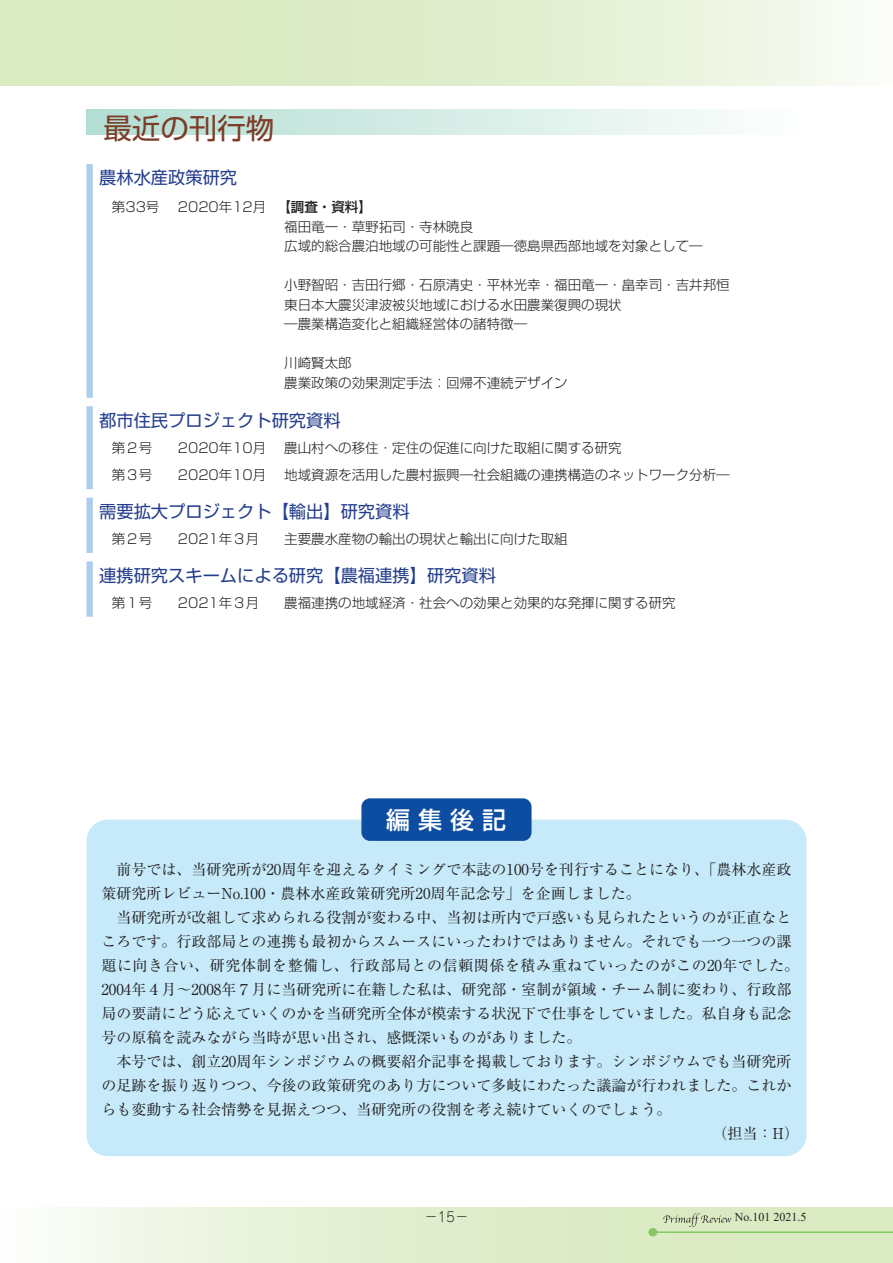
<style>
.page{position:relative;width:893px;height:1263px;background:#fff}
.page>*{position:absolute;margin:0;border:0;box-sizing:border-box;transform-origin:0 0}
.標準{font:28.5px "Shin Go Pr 6";color:#7c3c28}
.標準_ｸﾞﾘｯﾄﾞ無{font:500 24px "Shin Go Pr 6";color:#fff}
.表-最近の刊行物_刊行物名{font:17.25px "Shin Go Pr 6";color:#253f8e}
.標準_ｸﾞﾘｯﾄﾞ無-2{font:15px/24px "Ryumin Pr 6";color:#231f20}
.表-最近の刊行物{font:300 13.5px "Shin Go Pr 6";color:#231f20}
.表-最近の刊行物-2{font:500 13.5px "Shin Go Pr 6";color:#231f20}
.t1{font:300 13.5px "Jun 101 Pro";color:#231f20}
.t2{font:12px "Times New Roman";color:#231f20}
</style>
<div class="page">
<div style="left:0;top:1208px;width:893px;height:55px;background:linear-gradient(to right,#f5faf0,#d3e6b6)"></div>
<div style="left:0;top:0;width:893px;height:85px;background:linear-gradient(to right,#d3e6b6,#f3f9ed)"></div>
<hr style="left:0;top:1208px;width:1px;height:55px;background:#fff">
<hr style="left:0;top:0;width:1px;height:85px;background:#daeac1">
<div style="left:86px;top:109px;width:720px;height:26px;background:linear-gradient(to right,#b1ddd1,#fdfefd)"></div>
<svg style="left:86px;top:164px;width:7px;height:453px;background:#b7d3ed"></svg>
<div style="left:86px;top:820px;width:720px;height:336px;background:#c6eafa;border-radius:21px"></div>
<div style="left:361px;top:798px;width:170px;height:43px;background:#0d4da1;border-radius:9px"></div>
<hr style="left:648px;top:1231px;width:245px;height:2px;background:#87c765">
<div style="left:648px;top:1228px;width:9px;height:8px;background:#87c765;border-radius:50%"></div>
<svg style="left:663px;top:1213px;width:68px;height:14px"></svg>
<p class="標準" style="left:103px;top:105px;width:173px">最近の刊行物</p>
<p class="表-最近の刊行物_刊行物名" style="left:99px;top:164px;width:139px">農林水産政策研究</p>
<p class="表-最近の刊行物" style="left:112px;top:196px;width:49px">第33号</p>
<p class="表-最近の刊行物" style="left:178px;top:196px;width:90px">2020年12月</p>
<p class="表-最近の刊行物-2" style="left:277px;top:196px;width:96px">【調査・資料】</p>
<p class="表-最近の刊行物" style="left:284px;top:215px;width:190px">福田竜一・草野拓司・寺林暁良</p>
<p class="表-最近の刊行物" style="left:284px;top:235px;width:420px">広域的総合農泊地域の可能性と課題―徳島県西部地域を対象として―</p>
<p class="表-最近の刊行物" style="left:284px;top:274px;width:447px">小野智昭・吉田行郷・石原清史・平林光幸・福田竜一・畠幸司・吉井邦恒</p>
<p class="表-最近の刊行物" style="left:284px;top:293px;width:339px">東日本大震災津波被災地域における水田農業復興の現状</p>
<p class="表-最近の刊行物" style="left:284px;top:313px;width:244px">―農業構造変化と組織経営体の諸特徴―</p>
<p class="表-最近の刊行物" style="left:284px;top:352px;width:69px">川崎賢太郎</p>
<p class="表-最近の刊行物" style="left:284px;top:371px;width:285px">農業政策の効果測定手法：回帰不連続デザイン</p>
<p class="表-最近の刊行物_刊行物名" style="left:99px;top:406px;width:243px">都市住民プロジェクト研究資料</p>
<p class="表-最近の刊行物" style="left:112px;top:437px;width:42px">第２号</p>
<p class="表-最近の刊行物" style="left:178px;top:437px;width:90px">2020年10月</p>
<p class="表-最近の刊行物" style="left:284px;top:437px;width:339px">農山村への移住・定住の促進に向けた取組に関する研究</p>
<p class="表-最近の刊行物" style="left:112px;top:464px;width:42px">第３号</p>
<p class="表-最近の刊行物" style="left:178px;top:464px;width:90px">2020年10月</p>
<p class="表-最近の刊行物" style="left:284px;top:464px;width:447px">地域資源を活用した農村振興―社会組織の連携構造のネットワーク分析―</p>
<p class="表-最近の刊行物_刊行物名" style="left:99px;top:497px;width:312px">需要拡大プロジェクト【輸出】研究資料</p>
<p class="表-最近の刊行物" style="left:112px;top:528px;width:42px">第２号</p>
<p class="表-最近の刊行物" style="left:178px;top:528px;width:83px">2021年３月</p>
<p class="表-最近の刊行物" style="left:284px;top:528px;width:285px">主要農水産物の輸出の現状と輸出に向けた取組</p>
<p class="表-最近の刊行物_刊行物名" style="left:99px;top:561px;width:398px">連携研究スキームによる研究【農福連携】研究資料</p>
<p class="表-最近の刊行物" style="left:112px;top:592px;width:42px">第１号</p>
<p class="表-最近の刊行物" style="left:178px;top:592px;width:83px">2021年３月</p>
<p class="表-最近の刊行物" style="left:284px;top:592px;width:393px">農福連携の地域経済・社会への効果と効果的な発揮に関する研究</p>
<p class="標準_ｸﾞﾘｯﾄﾞ無" style="left:386px;top:800px;width:121px">編 集 後 記</p>
<p class="標準_ｸﾞﾘｯﾄﾞ無-2" style="left:101px;top:857px;width:692px">　前号では、当研究所が20周年を迎えるタイミングで本誌の100号を刊行することになり、「農林水産政策研究所レビューNo.100・農林水産政策研究所20周年記念号」を企画しました。</p>
<p class="標準_ｸﾞﾘｯﾄﾞ無-2" style="left:101px;top:905px;width:699px">　当研究所が改組して求められる役割が変わる中、当初は所内で戸惑いも見られたというのが正直なところです。行政部局との連携も最初からスムースにいったわけではありません。それでも一つ一つの課題に向き合い、研究体制を整備し、行政部局との信頼関係を積み重ねていったのがこの20年でした。2004年４月～2008年７月に当研究所に在籍した私は、研究部・室制が領域・チーム制に変わり、行政部局の要請にどう応えていくのかを当研究所全体が模索する状況下で仕事をしていました。私自身も記念号の原稿を読みながら当時が思い出され、感慨深いものがありました。</p>
<p class="標準_ｸﾞﾘｯﾄﾞ無-2" style="left:101px;top:1049px;width:692px;text-align:justify">　本号では、創立20周年シンポジウムの概要紹介記事を掲載しております。シンポジウムでも当研究所の足跡を振り返りつつ、今後の政策研究のあり方について多岐にわたった議論が行われました。これからも変動する社会情勢を見据えつつ、当研究所の役割を考え続けていくのでしょう。</p>
<p class="標準_ｸﾞﾘｯﾄﾞ無-2" style="left:713px;top:1121px;width:88px">（担当：H）</p>
<p class="t1" style="left:424px;top:1206px;width:46px">－15－</p>
<p class="t2" style="left:735px;top:1209px;width:73px">No.101 2021.5</p>
</div>
